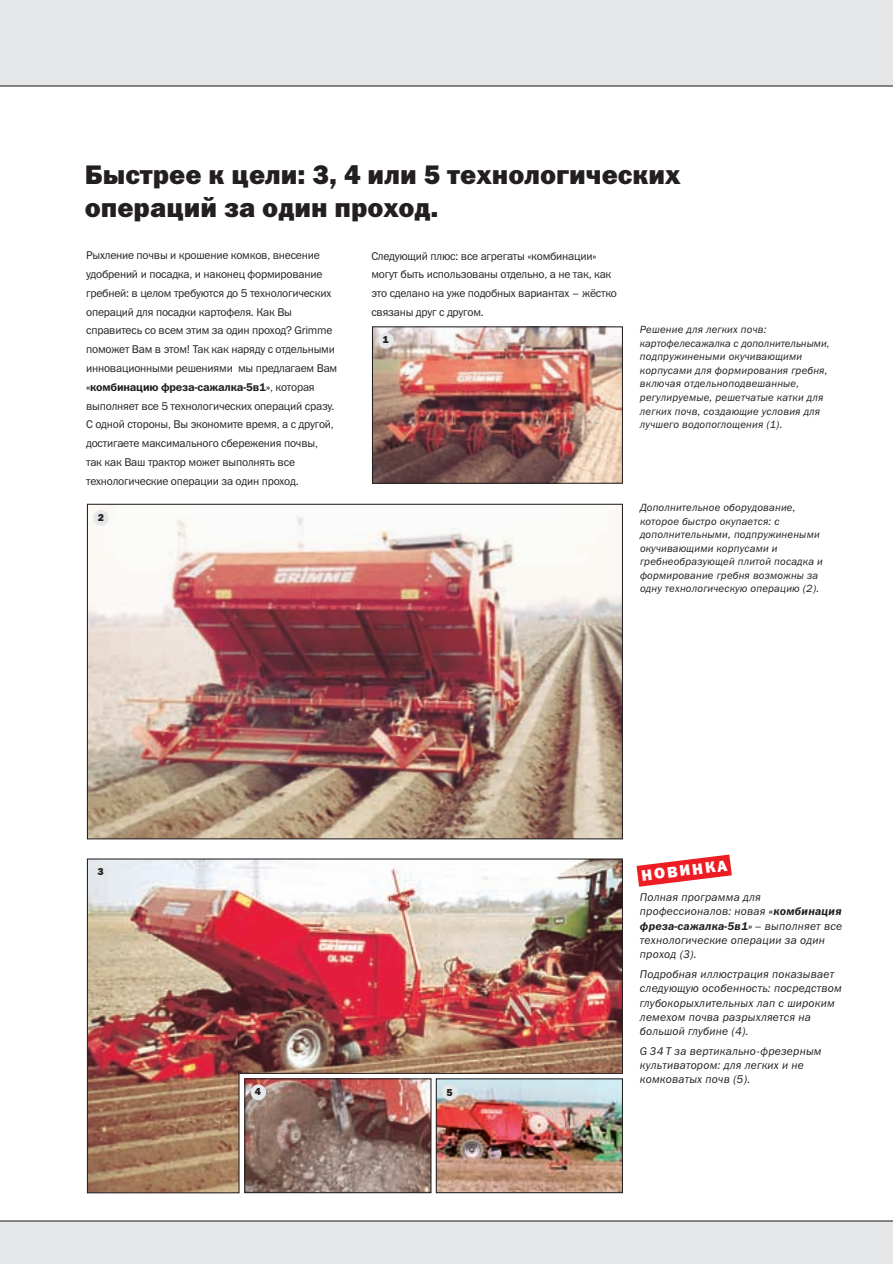
<style>
.page{position:relative;width:893px;height:1264px;background:#fff}
.page>*{position:absolute;margin:0;border:0;box-sizing:border-box;transform-origin:0 0}
.t1{font:27px/32.4px "Franklin Gothic Heavy C";color:#231f20}
.t2{font:15.45px "Franklin Gothic Heavy C";color:#fff}
.t3{font:11.25px/18.8px "Franklin Gothic Book C";letter-spacing:-.02em;color:#231f20}
.t4{font:italic 11.25px/14.2px "Franklin Gothic Book C";letter-spacing:.02em;color:#231f20}
.t5{font:11.25px "Franklin Gothic Demi C";letter-spacing:-.02em;color:#231f20}
.t6{font:italic 11.25px "Franklin Gothic Demi C";letter-spacing:.02em;color:#231f20}
.t7{font:italic 10.5px/13.5px "Franklin Gothic Book C";letter-spacing:.02em;color:#231f20}
.t8{font:10.05px "Franklin Gothic Heavy C";color:#231f20}
.s1{font-family:"Franklin Gothic Book C"}
.s2{font-family:"Franklin Gothic Demi C"}
</style>
<div class="page">
<img style="left:0;top:0;width:892px;height:1263px">
<h1 class="t1" style="left:85px;top:161px;width:597px">Быстрее к цели: 3, 4 или 5 технологических операций за один проход.</h1>
<p class="t3" style="left:86px;top:247px;width:253px">Рыхление почвы и крошение комков, внесение удобрений и посадка, и наконец формирование гребней: в целом требуются до 5 технологических операций для посадки картофеля. Как Вы справитесь со всем этим за один проход? Grimme поможет Вам в этом! Так как наряду с отдельными инновационными решениями мы предлагаем Вам</p>
<p class="t5" style="left:86px;top:383px;width:230px">«комбинацию фреза-сажалка-5в1»<span class="s1">, которая</span></p>
<p class="t3" style="left:86px;top:397px;width:250px">выполняет все 5 технологических операций сразу.<br>С одной стороны, Вы экономите время, а с другой, достигаете максимального сбережения почвы, так как Ваш трактор может выполнять все технологические операции за один проход.</p>
<p class="t8" style="left:98px;top:514px;width:8px">2</p>
<p class="t3" style="left:371px;top:247px;width:247px">Следующий плюс: все агрегаты «комбинации» могут быть использованы отдельно, а не так, как это сделано на уже подобных вариантах – жёстко связаны друг с другом.</p>
<p class="t8" style="left:382px;top:336px;width:8px">1</p>
<p class="t7" style="left:640px;top:324px;width:191px">Решение для легких почв: картофелесажалка с дополнительными, подпружинеными окучивающими корпусами для формирования гребня, включая отдельноподвешанные, регулируемые, решетчатые катки для легких почв, создающие условия для лучшего водопоглощения (1).</p>
<p class="t7" style="left:640px;top:501px;width:184px">Дополнительное оборудование, которое быстро окупается: с дополнительными, подпружинеными окучивающими корпусами и гребнеобразующей плитой посадка и формирование гребня возможны за одну технологическую операцию (2).</p>
<p class="t8" style="left:98px;top:868px;width:8px">3</p>
<p class="t8" style="left:255px;top:1088px;width:8px">4</p>
<p class="t8" style="left:446px;top:1088px;width:8px">5</p>
<h2 class="t2" style="left:641px;top:870px;width:88px;rotate:-7deg">НОВИНКА</h2>
<p class="t4" style="left:640px;top:891px;width:203px">Полная программа для профессионалов: новая <span class="s2">«комбинация</span></p>
<p class="t6" style="left:640px;top:921px;width:204px">фреза-сажалка-5в1» <span class="s1">– выполняет все</span></p>
<p class="t4" style="left:640px;top:933px;width:186px">технологические операции за один проход (3).</p>
<p class="t4" style="left:640px;top:967px;width:203px">Подробная иллюстрация показывает следующую особенность: посредством глубокорыхлительных лап с широким лемехом почва разрыхляется на большой глубине (4).</p>
<p class="t4" style="left:640px;top:1044px;width:183px">G 34 T за вертикально-фрезерным культиватором: для легких и не комковатых почв (5).</p>
</div>
